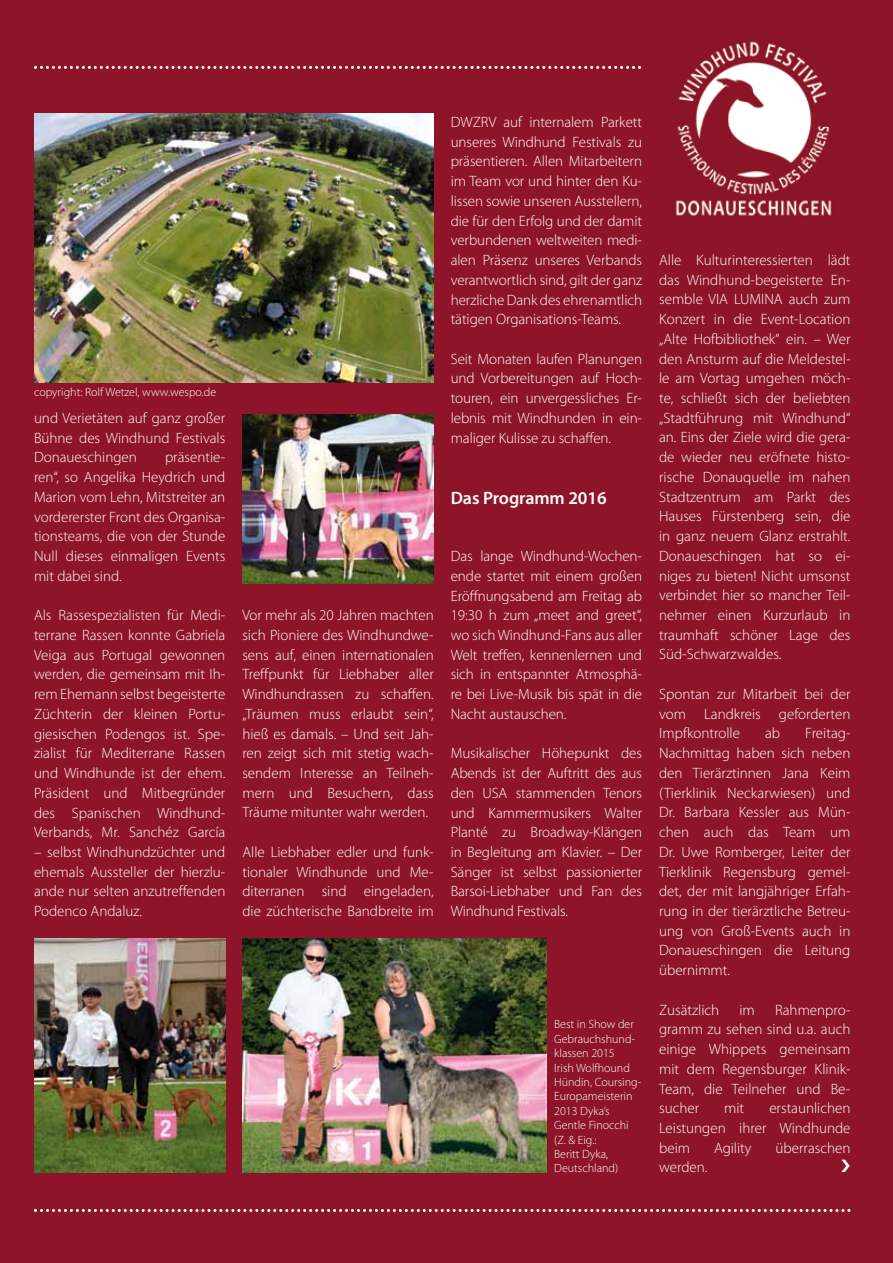
<style>
.page{position:relative;width:893px;height:1263px;background:#8d1429}
.page>*{position:absolute;margin:0;border:0;box-sizing:border-box;transform-origin:0 0}
.t1{font:600 18px "Myriad Pro";letter-spacing:-.005em;color:#fff}
.t2{font:300 15px/19.8px "Myriad Pro";color:#fff;text-align:justify}
.t3{font:300 12px/14.4px "Myriad Pro";color:#fff}
</style>
<div class="page">
<img style="left:242px;top:938px;width:305px;height:235px">
<img style="left:34px;top:938px;width:191px;height:235px">
<img style="left:242px;top:415px;width:192px;height:168px">
<svg style="left:34px;top:66px;width:607px;height:3px"></svg>
<svg style="left:34px;top:1209px;width:816px;height:3px"></svg>
<img style="left:676px;top:41px;width:156px;height:175px">
<img style="left:34px;top:114px;width:400px;height:269px">
<p class="t3" style="left:34px;top:385px;width:184px">copyright: Rolf Wetzel, www.wespo.de</p>
<p class="t2" style="left:34px;top:408px;width:193px">und Verietäten auf ganz großer Bühne des Windhund Festivals Donaueschingen</p>
<p class="t2" style="left:34px;top:448px;width:193px;text-indent:131px">präsentie&shy;ren“, so Angelika Heydrich und Marion vom Lehn, Mitstreiter an vordererster Front des Organisa&shy;tionsteams, die von der Stunde Null dieses einmaligen Events mit dabei sind.</p>
<p class="t2" style="left:34px;top:606px;width:193px">Als Rassespezialisten für Medi&shy;terrane Rassen konnte Gabriela Veiga aus Portugal gewonnen werden, die gemeinsam mit Ih&shy;rem Ehemann selbst begeisterte Züchterin der kleinen Portu&shy;giesischen Podengos ist. Spe&shy;zialist für Mediterrane Rassen und Windhunde ist der ehem.<br>Präsident und Mitbegründer des Spanischen Windhund-Verbands, Mr. Sanchéz García</p>
<p class="t2" style="left:34px;top:842px;width:193px">– selbst Windhundzüchter und ehemals Aussteller der hierzlu&shy;ande nur selten anzutreffenden Podenco Andaluz.</p>
<p class="t2" style="left:242px;top:605px;width:193px">Vor mehr als 20 Jahren machten sich Pioniere des Windhundwe&shy;sens auf, einen internationalen Treffpunkt für Liebhaber aller Windhundrassen zu schaffen. „Träumen muss erlaubt sein“, hieß es damals. – Und seit Jah&shy;ren zeigt sich mit stetig wach&shy;sendem Interesse an Teilneh&shy;mern und Besuchern, dass Träume mitunter wahr werden.</p>
<p class="t2" style="left:242px;top:842px;width:193px">Alle Liebhaber edler und funk&shy;tionaler Windhunde und Me&shy;diterranen sind eingeladen, die züchterische Bandbreite im</p>
<p class="t2" style="left:451px;top:112px;width:193px">DWZRV auf internalem Parkett unseres Windhund Festivals zu präsentieren. Allen Mitarbeitern im Team vor und hinter den Ku&shy;lissen sowie unseren Ausstellern, die für den Erfolg und der damit verbundenen weltweiten medi&shy;alen Präsenz unseres Verbands verantwortlich sind, gilt der ganz herzliche Dank des ehrenamtlich tätigen Organisations-Teams.</p>
<p class="t2" style="left:451px;top:349px;width:193px">Seit Monaten laufen Planungen und Vorbereitungen auf Hoch&shy;touren, ein unvergessliches Er&shy;lebnis mit Windhunden in ein&shy;maliger Kulisse zu schaffen.</p>
<p class="t1" style="left:451px;top:488px;width:157px">Das Programm 2016</p>
<p class="t2" style="left:451px;top:546px;width:193px">Das lange Windhund-Wochen&shy;ende startet mit einem großen Eröffnungsabend am Freitag ab 19:30 h zum „meet and greet“, wo sich Windhund-Fans aus aller Welt treffen, kennenlernen und sich in entspannter Atmosphä&shy;re bei Live-Musik bis spät in die Nacht austauschen.</p>
<p class="t2" style="left:451px;top:744px;width:193px">Musikalischer Höhepunkt des Abends ist der Auftritt des aus den USA stammenden Tenors und Kammermusikers Walter Planté zu Broadway-Klängen in Begleitung am Klavier. – Der Sänger ist selbst passionierter Barsoi-Liebhaber und Fan des Windhund Festivals.</p>
<p class="t3" style="left:554px;top:1017px;width:89px">Best in Show der<br>Gebrauchshund&shy;klassen 2015<br>Irish Wolfhound<br>Hündin, Coursing-<br>Europameisterin<br>2013 Dyka’s<br>Gentle Finocchi (Z. &amp; Eig.:<br>Beritt Dyka,<br>Deutschland)</p>
<p class="t2" style="left:659px;top:250px;width:193px">Alle Kulturinteressierten lädt das Windhund-begeisterte En&shy;semble VIA LUMINA auch zum Konzert in die Event-Location „Alte Hofbibliothek“ ein. – Wer den Ansturm auf die Meldestel&shy;le am Vortag umgehen möch&shy;te, schließt sich der beliebten „Stadtführung mit Windhund“ an. Eins der Ziele wird die gera&shy;de wieder neu eröfnete histo&shy;rische Donauquelle im nahen Stadtzentrum am Parkt des Hauses Fürstenberg sein, die in ganz neuem Glanz erstrahlt.<br>Donaueschingen hat so ei&shy;niges zu bieten! Nicht umsonst verbindet hier so mancher Teil&shy;nehmer einen Kurzurlaub in traumhaft schöner Lage des Süd-Schwarzwaldes.</p>
<p class="t2" style="left:659px;top:684px;width:193px">Spontan zur Mitarbeit bei der vom Landkreis geforderten Impfkontrolle</p>
<p class="t2" style="left:765px;top:724px;width:17px">ab</p>
<p class="t2" style="left:659px;top:724px;width:193px;text-indent:146px">Freitag-Nachmittag haben sich neben den Tierärztinnen Jana Keim (Tierklinik Neckarwiesen) und Dr. Barbara Kessler aus Mün&shy;chen auch das Team um Dr. Uwe Romberger, Leiter der Tierklinik Regensburg gemel&shy;det, der mit langjähriger Erfah&shy;rung in der tierärztliche Betreu&shy;ung von Groß-Events auch in Donaueschingen die Leitung übernimmt.</p>
<p class="t2" style="left:659px;top:1000px;width:62px">Zusätzlich</p>
<p class="t2" style="left:739px;top:1000px;width:17px">im</p>
<p class="t2" style="left:659px;top:1000px;width:193px;text-indent:116px">Rahmenpro&shy;gramm zu sehen sind u.a. auch einige Whippets gemeinsam mit dem Regensburger Klinik-Team, die Teilneher und Be&shy;sucher</p>
<p class="t2" style="left:659px;top:1099px;width:193px;text-indent:110px">erstaunlichen Leistungen ihrer Windhunde beim</p>
<p class="t2" style="left:724px;top:1098px;width:22px">mit</p>
<p class="t2" style="left:714px;top:1138px;width:39px">Agility</p>
<p class="t2" style="left:775px;top:1138px;width:76px">überraschen</p>
<p class="t2" style="left:659px;top:1158px;width:50px">werden.</p>
</div>
